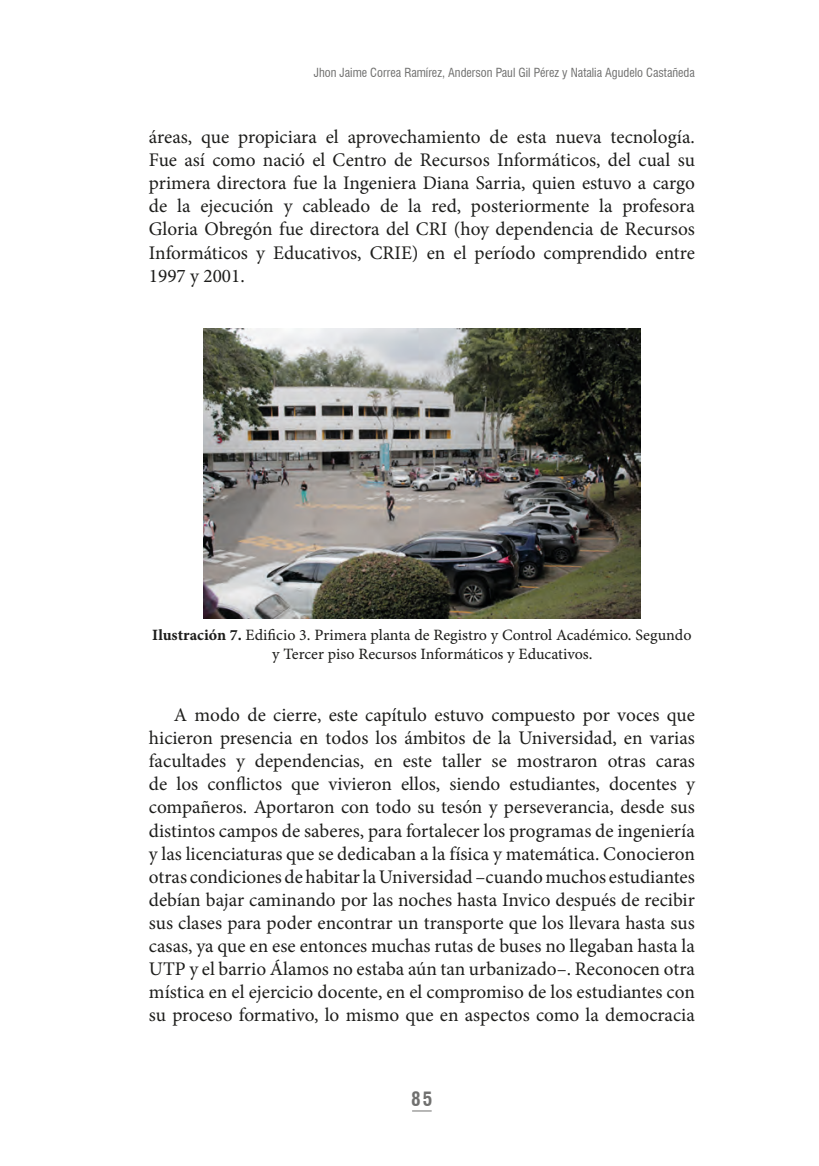
<style>
.page{position:relative;width:819px;height:1166px;background:#fff}
.page>*{position:absolute;margin:0;border:0;box-sizing:border-box;transform-origin:0 0}
.figuras_tablas{font:19.25px/23.1px "Minion Pro";color:#1d1d1b;text-align:justify}
.t1{font:700 condensed 19.25px "Swiss 721 BT";color:#70706f}
.pies{font:15.75px/18.9px "Minion Pro Capt";color:#1d1d1b}
.t2{font:condensed 12.25px "Swiss 721 BT";color:#70706f}
.s1{font-family:"Minion Pro Bold Capt"}
</style>
<div class="page">
<img style="left:204px;top:328px;width:436px;height:290px">
<svg style="left:412px;top:1110px;width:19px;height:1px"></svg>
<p class="t2" style="left:314px;top:65px;width:382px">Jhon Jaime Correa Ramírez, Anderson Paul Gil Pérez y Natalia Agudelo Castañeda</p>
<p class="figuras_tablas" style="left:149px;top:125px;width:547px">áreas, que propiciara el aprovechamiento de esta nueva tecnología.<br>Fue así como nació el Centro de Recursos Informáticos, del cual su primera directora fue la Ingeniera Diana Sarria, quien estuvo a cargo de la ejecución y cableado de la red, posteriormente la profesora Gloria Obregón fue directora del CRI (hoy dependencia de Recursos Informáticos y Educativos, CRIE) en el período comprendido entre 1997 y 2001.</p>
<p class="pies" style="left:272px;top:626px;width:421px;text-indent:-120px"><span class="s1">Ilustración 7.</span> Edificio 3. Primera planta de Registro y Control Académico. Segundo y Tercer piso Recursos Informáticos y Educativos.</p>
<p class="figuras_tablas" style="left:149px;top:703px;width:547px;text-indent:25px">A modo de cierre, este capítulo estuvo compuesto por voces que hicieron presencia en todos los ámbitos de la Universidad, en varias facultades y dependencias, en este taller se mostraron otras caras de los conflictos que vivieron ellos, siendo estudiantes, docentes y compañeros. Aportaron con todo su tesón y perseverancia, desde sus distintos campos de saberes, para fortalecer los programas de ingeniería y las licenciaturas que se dedicaban a la física y matemática. Conocieron otras condiciones de habitar la Universidad –cuando muchos estudiantes debían bajar caminando por las noches hasta Invico después de recibir sus clases para poder encontrar un transporte que los llevara hasta sus casas, ya que en ese entonces muchas rutas de buses no llegaban hasta la UTP y el barrio Álamos no estaba aún tan urbanizado–. Reconocen otra mística en el ejercicio docente, en el compromiso de los estudiantes con su proceso formativo, lo mismo que en aspectos como la democracia</p>
<p class="t1" style="left:411px;top:1087px;width:23px">85</p>
</div>
